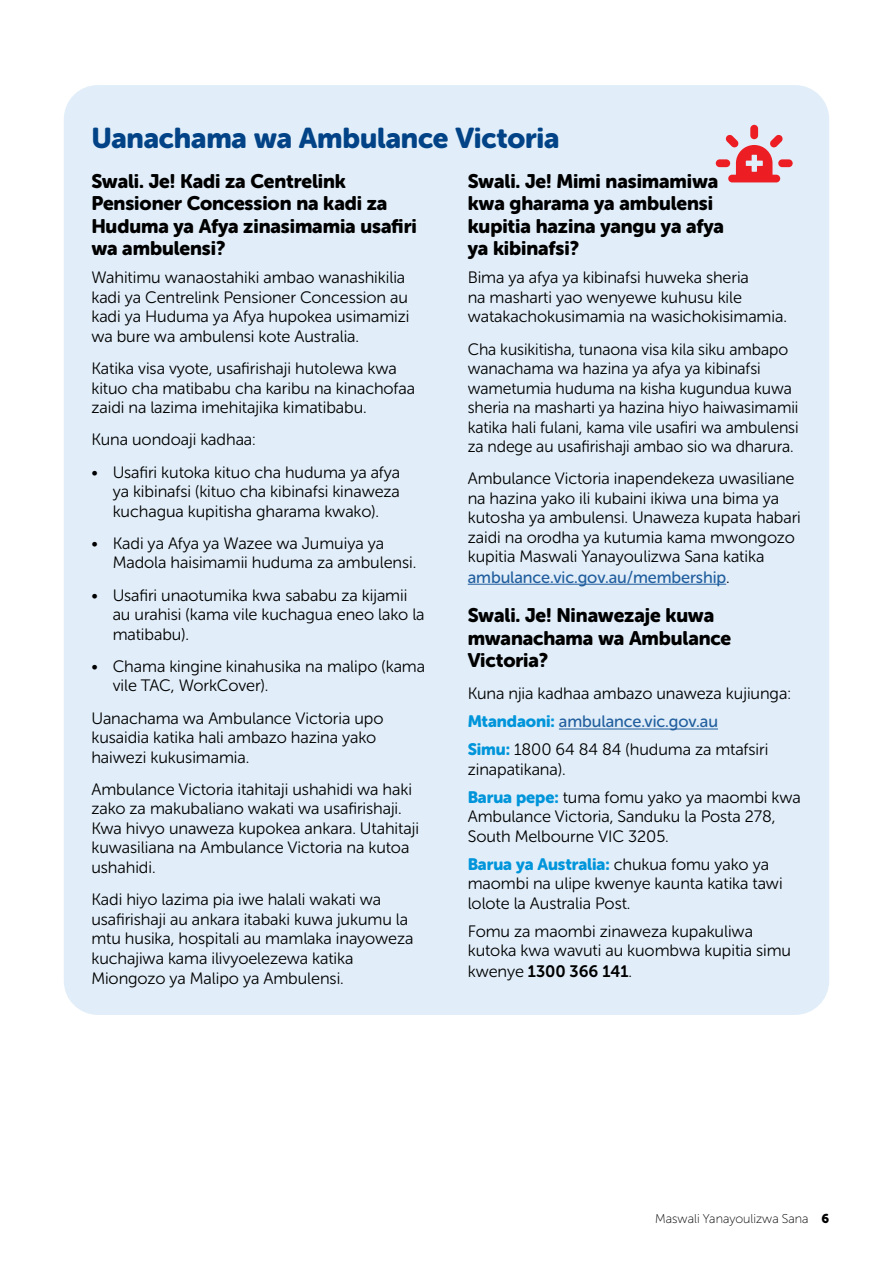
<style>
.page{position:relative;width:893px;height:1263px;background:#fff}
.page>*{position:absolute;margin:0;border:0;box-sizing:border-box;transform-origin:0 0}
.t1{font:28.5px "Museo Sans Rounded 900";letter-spacing:-.005em;color:#014386}
.t2{font:19.5px/22.5px "Museo Sans Rounded 900";letter-spacing:-.005em;color:#000}
.t3{font:16.5px/19.5px "Museo Sans Rounded 300";letter-spacing:-.005em;color:#000}
.t4{font:16.5px "Museo Sans Rounded 500";letter-spacing:-.005em;color:#215e9e}
.t5{font:16.5px "Museo Sans Rounded 900";letter-spacing:-.005em;color:#0095da}
.t6{font:16.5px "Museo Sans Rounded 700";letter-spacing:-.005em;color:#000}
.t7{font:12.75px "Museo Sans Rounded 100";color:#000}
.s1{font-family:"Museo Sans Rounded 300";color:#000}
.s2{font-family:"Museo Sans Rounded 900";color:#0095da}
.s3{font-family:"Museo Sans Rounded 300"}
.s4{font-family:"Museo Sans Rounded 900"}
</style>
<div class="page">
<div style="left:64px;top:85px;width:765px;height:930px;background:#e1eef9;border-radius:34px"></div>
<hr style="left:468px;top:584px;width:258px;height:1px;background:#215e9e">
<hr style="left:559px;top:729px;width:159px;height:1px;background:#215e9e">
<div style="left:750px;top:125px;width:8px;height:14px;background:#ed1d24;border-radius:4px"></div>
<div style="left:716px;top:159px;width:14px;height:8px;background:#ed1d24;border-radius:4px"></div>
<div style="left:778px;top:159px;width:15px;height:8px;background:#ed1d24;border-radius:4px"></div>
<svg style="left:725px;top:135px;width:58px;height:47px"></svg>
<h1 class="t1" style="left:91px;top:122px;width:470px">Uanachama wa Ambulance Victoria</h1>
<p class="t2" style="left:91px;top:170px;width:327px">Swali. Je! Kadi za Centrelink<br>Pensioner Concession na kadi za<br>Huduma ya Afya zinasimamia usafiri wa ambulensi?</p>
<p class="t3" style="left:91px;top:268px;width:320px">Wahitimu wanaostahiki ambao wanashikilia kadi ya Centrelink Pensioner Concession au kadi ya Huduma ya Afya hupokea usimamizi wa bure wa ambulensi kote Australia.</p>
<p class="t3" style="left:91px;top:359px;width:325px">Katika visa vyote, usafirishaji hutolewa kwa kituo cha matibabu cha karibu na kinachofaa zaidi na lazima imehitajika kimatibabu.</p>
<p class="t3" style="left:91px;top:430px;width:166px">Kuna uondoaji kadhaa:</p>
<p class="t3" style="left:113px;top:462px;width:289px;text-align:justify;text-indent:-21px">• Usafiri kutoka kituo cha huduma ya afya ya kibinafsi (kituo cha kibinafsi kinaweza kuchagua kupitisha gharama kwako).</p>
<p class="t3" style="left:113px;top:534px;width:305px;text-indent:-21px">• Kadi ya Afya ya Wazee wa Jumuiya ya<br>Madola haisimamii huduma za ambulensi.</p>
<p class="t3" style="left:113px;top:585px;width:313px;text-indent:-21px">• Usafiri unaotumika kwa sababu za kijamii au urahisi (kama vile kuchagua eneo lako la matibabu).</p>
<p class="t3" style="left:113px;top:657px;width:314px;text-indent:-21px">• Chama kingine kinahusika na malipo (kama vile TAC, WorkCover).</p>
<p class="t3" style="left:91px;top:708px;width:294px">Uanachama wa Ambulance Victoria upo kusaidia katika hali ambazo hazina yako haiwezi kukusimamia.</p>
<p class="t3" style="left:91px;top:780px;width:329px">Ambulance Victoria itahitaji ushahidi wa haki zako za makubaliano wakati wa usafirishaji.<br>Kwa hivyo unaweza kupokea ankara. Utahitaji kuwasiliana na Ambulance Victoria na kutoa ushahidi.</p>
<p class="t3" style="left:91px;top:890px;width:324px">Kadi hiyo lazima pia iwe halali wakati wa usafirishaji au ankara itabaki kuwa jukumu la mtu husika, hospitali au mamlaka inayoweza kuchajiwa kama ilivyoelezewa katika Miongozo ya Malipo ya Ambulensi.</p>
<p class="t2" style="left:468px;top:170px;width:258px">Swali. Je! Mimi nasimamiwa kwa gharama ya ambulensi kupitia hazina yangu ya afya ya kibinafsi?</p>
<p class="t3" style="left:468px;top:268px;width:321px">Bima ya afya ya kibinafsi huweka sheria<br>na masharti yao wenyewe kuhusu kile watakachokusimamia na wasichokisimamia.</p>
<p class="t3" style="left:468px;top:339px;width:332px">Cha kusikitisha, tunaona visa kila siku ambapo wanachama wa hazina ya afya ya kibinafsi wametumia huduma na kisha kugundua kuwa sheria na masharti ya hazina hiyo haiwasimamii katika hali fulani, kama vile usafiri wa ambulensi za ndege au usafirishaji ambao sio wa dharura.</p>
<p class="t3" style="left:468px;top:469px;width:335px">Ambulance Victoria inapendekeza uwasiliane na hazina yako ili kubaini ikiwa una bima ya kutosha ya ambulensi. Unaweza kupata habari zaidi na orodha ya kutumia kama mwongozo kupitia Maswali Yanayoulizwa Sana katika</p>
<p class="t4" style="left:468px;top:568px;width:264px">ambulance.vic.gov.au/membership<span class="s1">.</span></p>
<p class="t2" style="left:468px;top:604px;width:265px">Swali. Je! Ninawezaje kuwa mwanachama wa Ambulance<br>Victoria?</p>
<p class="t3" style="left:468px;top:684px;width:325px">Kuna njia kadhaa ambazo unaweza kujiunga:</p>
<p class="t4" style="left:468px;top:713px;width:252px"><span class="s2">Mtandaoni:</span> ambulance.vic.gov.au</p>
<p class="t3" style="left:468px;top:740px;width:302px"><span class="s2">Simu:</span> 1800 64 84 84 (huduma za mtafsiri zinapatikana).</p>
<p class="t3" style="left:468px;top:787px;width:335px"><span class="s2">Barua pepe:</span> tuma fomu yako ya maombi kwa<br>Ambulance Victoria, Sanduku la Posta 278,<br>South Melbourne VIC 3205.</p>
<p class="t5" style="left:468px;top:855px;width:303px">Barua ya Australia: <span class="s1">chukua fomu yako ya</span></p>
<p class="t3" style="left:468px;top:874px;width:316px">maombi na ulipe kwenye kaunta katika tawi lolote la Australia Post.</p>
<p class="t3" style="left:468px;top:922px;width:325px">Fomu za maombi zinaweza kupakuliwa kutoka kwa wavuti au kuombwa kupitia simu</p>
<p class="t6" style="left:468px;top:962px;width:166px"><span class="s3">kwenye</span> 1300 366 141<span class="s3">.</span></p>
<p class="t7" style="left:655px;top:1211px;width:175px">Maswali Yanayoulizwa Sana <span class="s4">6</span></p>
</div>
